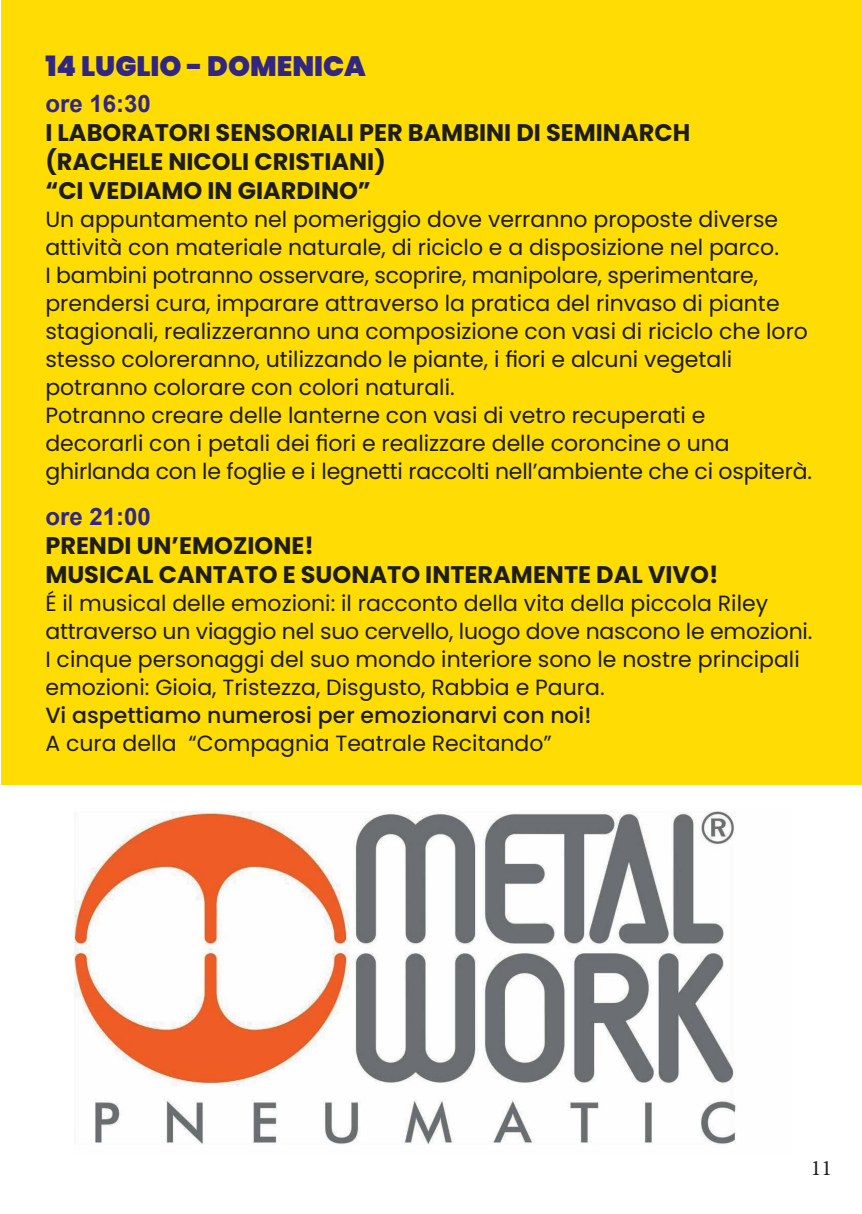
<style>
.page{position:relative;width:862px;height:1214px;background:#fff}
.page>*{position:absolute;margin:0;border:0;box-sizing:border-box;transform-origin:0 0}
.t1{font:900 28px "Poppins";color:#312783}
.t2{font:700 24px "Poppins";color:#1d1d1b}
.t3{font:700 24px "Arial";color:#312783}
.t4{font:22px/28px "Poppins";color:#1d1d1b}
.t5{font:500 22px "Poppins";color:#1d1d1b}
.t6{font:22px "Minion Pro";color:#1d1d1b}
</style>
<div class="page">
<div style="left:1px;top:0;width:861px;height:784px;background:#ffdd04"></div>
<img style="left:74px;top:811px;width:662px;height:334px">
<p class="t1" style="left:45px;top:50px;width:322px">14 LUGLIO - DOMENICA</p>
<p class="t3" style="left:45px;top:87px;width:107px">ore 16:30</p>
<p class="t2" style="left:45px;top:119px;width:646px">I LABORATORI SENSORIALI PER BAMBINI DI SEMINARCH</p>
<p class="t2" style="left:45px;top:147px;width:342px">(RACHELE NICOLI CRISTIANI)</p>
<p class="t2" style="left:45px;top:176px;width:327px">“CI VEDIAMO IN GIARDINO”</p>
<p class="t4" style="left:45px;top:205px;width:735px">Un appuntamento nel pomeriggio dove verranno proposte diverse attività con materiale naturale, di riciclo e a disposizione nel parco.</p>
<p class="t4" style="left:45px;top:261px;width:764px">I bambini potranno osservare, scoprire, manipolare, sperimentare, prendersi cura, imparare attraverso la pratica del rinvaso di piante stagionali, realizzeranno una composizione con vasi di riciclo che loro stesso coloreranno, utilizzando le piante, i fiori e alcuni vegetali</p>
<p class="t4" style="left:45px;top:373px;width:411px">potranno colorare con colori naturali.</p>
<p class="t4" style="left:45px;top:401px;width:661px">Potranno creare delle lanterne con vasi di vetro recuperati e</p>
<p class="t4" style="left:45px;top:429px;width:686px">decorarli con i petali dei fiori e realizzare delle coroncine o una</p>
<p class="t4" style="left:45px;top:457px;width:768px">ghirlanda con le foglie e i legnetti raccolti nell’ambiente che ci ospiterà.</p>
<p class="t3" style="left:45px;top:499px;width:107px">ore 21:00</p>
<p class="t2" style="left:45px;top:531px;width:270px">PRENDI UN’EMOZIONE!</p>
<p class="t2" style="left:45px;top:560px;width:674px">MUSICAL CANTATO E SUONATO INTERAMENTE DAL VIVO!</p>
<p class="t4" style="left:45px;top:589px;width:724px">É il musical delle emozioni: il racconto della vita della piccola Riley</p>
<p class="t4" style="left:45px;top:617px;width:768px">attraverso un viaggio nel suo cervello, luogo dove nascono le emozioni.</p>
<p class="t4" style="left:45px;top:645px;width:756px">I cinque personaggi del suo mondo interiore sono le nostre principali emozioni: Gioia, Tristezza, Disgusto, Rabbia e Paura.</p>
<p class="t5" style="left:45px;top:702px;width:547px">Vi aspettiamo numerosi per emozionarvi con noi!</p>
<p class="t4" style="left:45px;top:729px;width:508px">A cura della “Compagnia Teatrale Recitando”</p>
<p class="t6" style="left:811px;top:1152px;width:23px">11</p>
</div>
